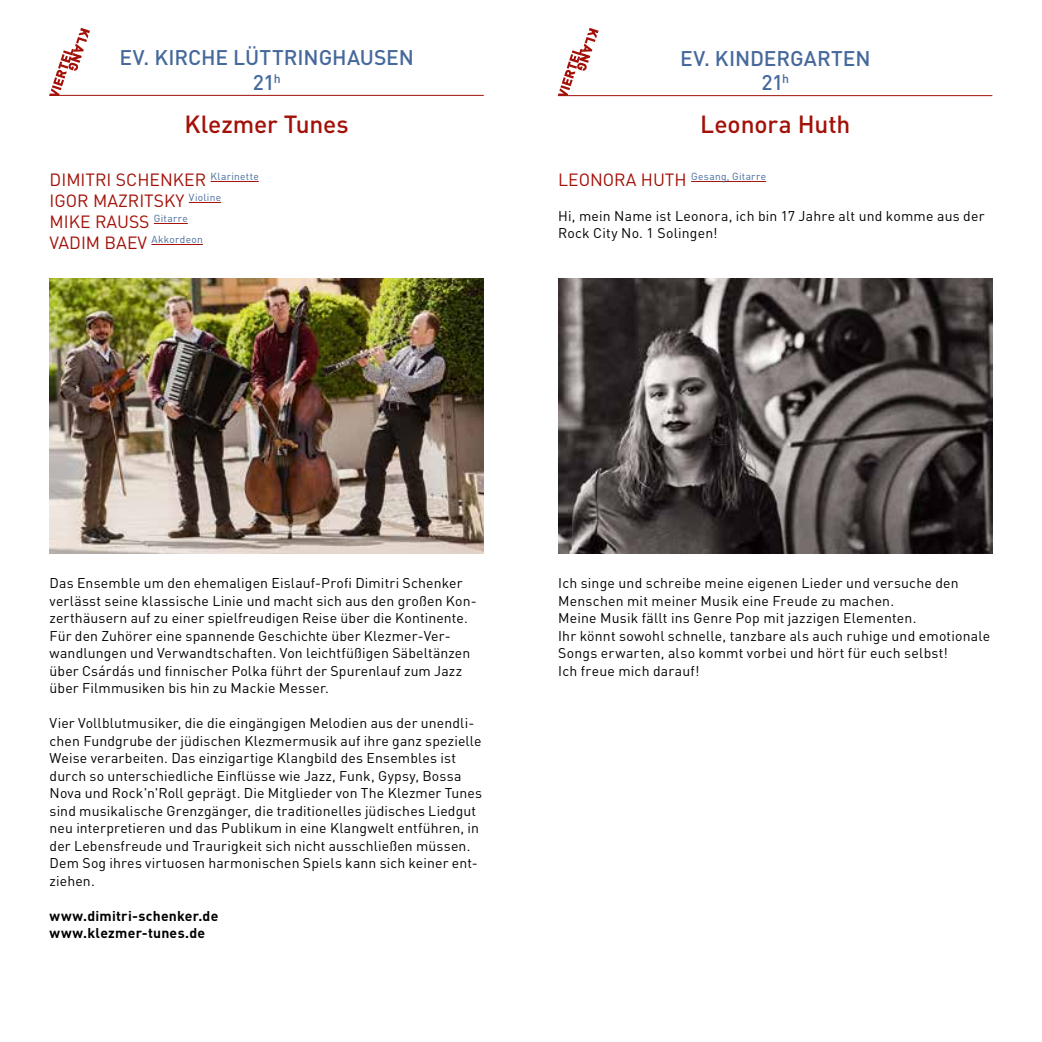
<style>
.page{position:relative;width:1042px;height:1042px;background:#fff}
.page>*{position:absolute;margin:0;border:0;box-sizing:border-box;transform-origin:0 0}
.t1{font:500 24.5px "DIN";letter-spacing:-.005em;color:#a31008}
.t2{font:500 21px/24.5px "DIN";letter-spacing:-.005em;color:#46699c;text-align:center}
.t3{font:17.5px/21px "DIN";color:#a31008}
.t4{font:14px/17.5px "DIN";letter-spacing:.01em;color:#000}
.t5{font:700 14px/17.5px "DIN";letter-spacing:.02em;color:#000}
.t6{font:10.15px "DIN";letter-spacing:.035em;color:#46699c}
.s1{font-size:17.5px;color:#a31008}
</style>
<div class="page">
<hr style="left:50px;top:95px;width:434px;height:1px;background:#a31008">
<hr style="left:211px;top:181px;width:48px;height:1px;background:#a31008">
<hr style="left:189px;top:202px;width:32px;height:1px;background:#a31008">
<hr style="left:154px;top:223px;width:34px;height:1px;background:#a31008">
<hr style="left:151px;top:244px;width:52px;height:1px;background:#a31008">
<svg style="left:49px;top:28px;width:41px;height:68px"></svg>
<img style="left:50px;top:278px;width:434px;height:275px">
<hr style="left:558px;top:95px;width:434px;height:1px;background:#a31008">
<hr style="left:691px;top:181px;width:75px;height:1px;background:#a31008">
<svg style="left:558px;top:28px;width:40px;height:68px"></svg>
<img style="left:558px;top:278px;width:434px;height:275px">
<h2 class="t2" style="left:119px;top:45px;width:296px">EV. KIRCHE LÜTTRINGHAUSEN<br>21<sup>h</sup></h2>
<h1 class="t1" style="left:185px;top:109px;width:166px">Klezmer Tunes</h1>
<p class="t3" style="left:50px;top:168px;width:211px">DIMITRI SCHENKER <sup>Klarinette<br></sup>IGOR MAZRITSKY <sup>Violine<br></sup>MIKE RAUSS <sup>Gitarre<br></sup>VADIM BAEV <sup>Akkordeon</sup></p>
<h2 class="t2" style="left:680px;top:45px;width:192px">EV. KINDERGARTEN<br>21<sup>h</sup></h2>
<h1 class="t1" style="left:700px;top:109px;width:152px">Leonora Huth</h1>
<p class="t6" style="left:558px;top:170px;width:209px"><span class="s1">LEONORA HUTH</span> Gesang, Gitarre</p>
<p class="t4" style="left:558px;top:206px;width:428px">Hi, mein Name ist Leonora, ich bin 17 Jahre alt und komme aus der<br>Rock City No. 1 Solingen!</p>
<p class="t4" style="left:50px;top:574px;width:429px">Das Ensemble um den ehemaligen Eislauf-Profi Dimitri Schenker verlässt seine klassische Linie und macht sich aus den großen Kon&shy;zerthäusern auf zu einer spielfreudigen Reise über die Kontinente.<br>Für den Zuhörer eine spannende Geschichte über Klezmer-Ver&shy;wandlungen und Verwandtschaften. Von leichtfüßigen Säbeltänzen über Csárdás und finnischer Polka führt der Spurenlauf zum Jazz über Filmmusiken bis hin zu Mackie Messer.</p>
<p class="t4" style="left:50px;top:714px;width:434px">Vier Vollblutmusiker, die die eingängigen Melodien aus der unendli&shy;chen Fundgrube der jüdischen Klezmermusik auf ihre ganz spezielle Weise verarbeiten. Das einzigartige Klangbild des Ensembles ist durch so unterschiedliche Einflüsse wie Jazz, Funk, Gypsy, Bossa Nova und Rock'n'Roll geprägt. Die Mitglieder von The Klezmer Tunes sind musikalische Grenzgänger, die traditionelles jüdisches Liedgut neu interpretieren und das Publikum in eine Klangwelt entführen, in der Lebensfreude und Traurigkeit sich nicht ausschließen müssen.<br>Dem Sog ihres virtuosen harmonischen Spiels kann sich keiner ent&shy;ziehen.</p>
<p class="t5" style="left:50px;top:906px;width:170px">www.dimitri-schenker.de www.klezmer-tunes.de</p>
<p class="t4" style="left:558px;top:574px;width:434px">Ich singe und schreibe meine eigenen Lieder und versuche den Menschen mit meiner Musik eine Freude zu machen.<br>Meine Musik fällt ins Genre Pop mit jazzigen Elementen.<br>Ihr könnt sowohl schnelle, tanzbare als auch ruhige und emotionale Songs erwarten, also kommt vorbei und hört für euch selbst!<br>Ich freue mich darauf!</p>
</div>
